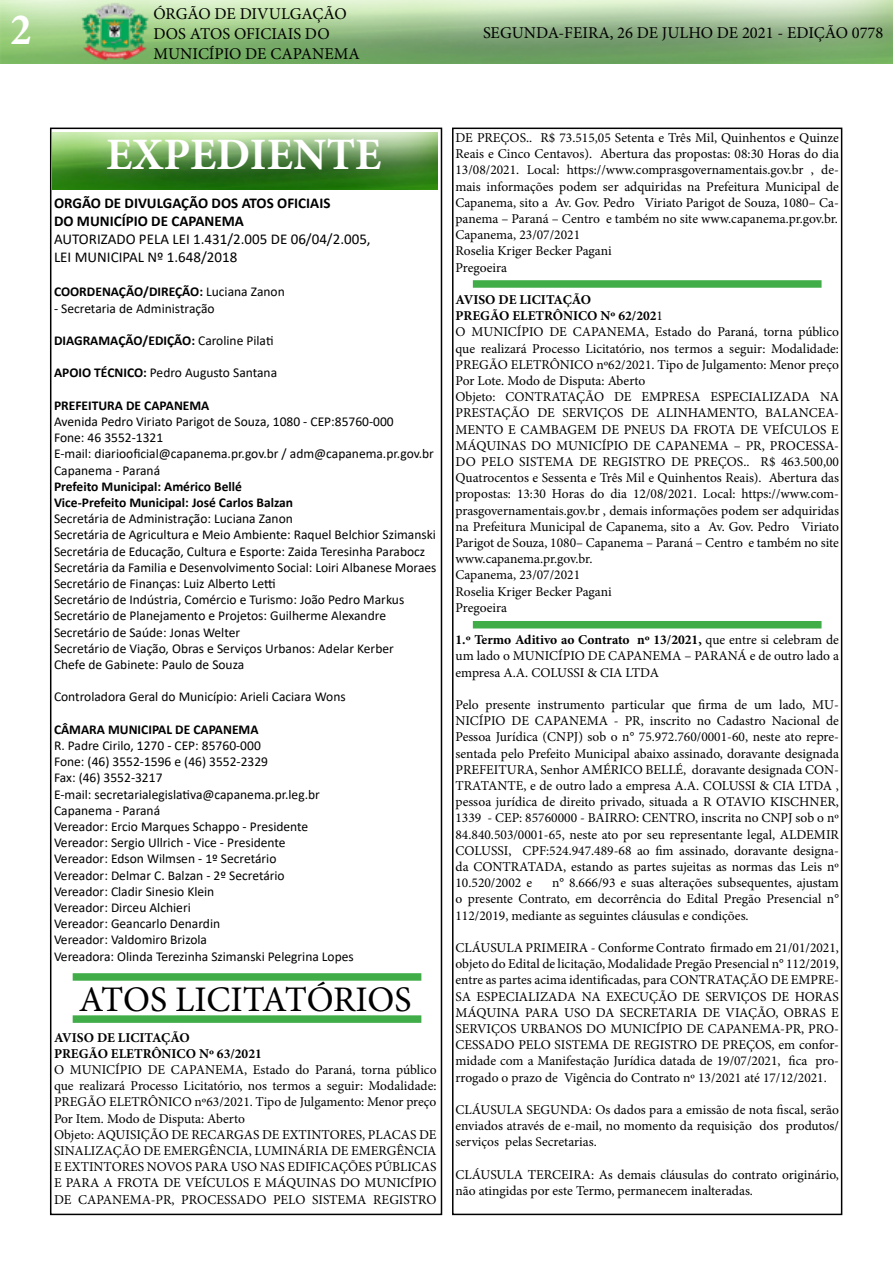
<style>
.page{position:relative;width:893px;height:1263px;background:#fff}
.page>*{position:absolute;margin:0;border:0;box-sizing:border-box;transform-origin:0 0}
.t1{font:700 45px "Minion Pro";color:#fff}
.t2{font:700 condensed 45px "Minion Pro";color:#fff}
.t3{font:36px "Minion Pro";letter-spacing:-.01em;color:#000}
.t4{font:16.5px/19.8px "Minion Pro";color:#000}
.t5{font:15px/18px "Calibri";color:#000}
.t6{font:700 15px/18px "Calibri";color:#000}
.t7{font:13.5px/16.2px "Minion Pro";color:#000;text-align:justify}
.t8{font:13.5px/16.2px "Calibri";color:#000}
.t9{font:700 13.5px/16.2px "Calibri";color:#000}
.t10{font:700 13.5px/16.2px "Minion Pro";color:#000}
.s1{font-weight:400}
.s2{font-weight:700}
</style>
<div class="page">
<div style="left:50px;top:128px;width:392px;height:1087px;border:2px solid #000"></div>
<img style="left:0;top:0;width:893px;height:64px">
<div style="left:452px;top:128px;width:390px;height:1087px;border:2px solid #000"></div>
<img style="left:53px;top:132px;width:384px;height:58px">
<div style="left:73px;top:973px;width:348px;height:8px;background:#41ad49"></div>
<div style="left:73px;top:1015px;width:348px;height:8px;background:#41ad49"></div>
<div style="left:473px;top:280px;width:348px;height:8px;background:#41ad49"></div>
<div style="left:473px;top:621px;width:348px;height:7px;background:#41ad49"></div>
<h1 class="t2" style="left:11px;top:-1px;width:22px">2</h1>
<p class="t4" style="left:153px;top:4px;width:208px">ÓRGÃO DE DIVULGAÇÃO<br>DOS ATOS OFICIAIS DO<br>MUNICÍPIO DE CAPANEMA</p>
<p class="t4" style="left:483px;top:23px;width:402px">SEGUNDA-FEIRA, 26 DE JULHO DE 2021 - EDIÇÃO 0778</p>
<h1 class="t1" style="left:106px;top:123px;width:277px">EXPEDIENTE</h1>
<p class="t6" style="left:54px;top:194px;width:278px">ORGÃO DE DIVULGAÇÃO DOS ATOS OFICIAIS<br>DO MUNICÍPIO DE CAPANEMA</p>
<p class="t5" style="left:54px;top:230px;width:318px">AUTORIZADO PELA LEI 1.431/2.005 DE 06/04/2.005,<br>LEI MUNICIPAL Nº 1.648/2018</p>
<p class="t9" style="left:54px;top:284px;width:232px">COORDENAÇÃO/DIREÇÃO: <span class="s1">Luciana Zanon</span></p>
<p class="t8" style="left:54px;top:300px;width:162px">- Secretaria de Administração</p>
<p class="t9" style="left:54px;top:332px;width:221px">DIAGRAMAÇÃO/EDIÇÃO: <span class="s1">Caroline Pilati</span></p>
<p class="t8" style="left:54px;top:364px;width:225px"><span class="s2">APOIO TÉCNICO:</span> Pedro Augusto Santana</p>
<p class="t9" style="left:54px;top:397px;width:157px">PREFEITURA DE CAPANEMA</p>
<p class="t8" style="left:54px;top:413px;width:381px">Avenida Pedro Viriato Parigot de Souza, 1080 - CEP:85760-000<br>Fone: 46 3552-1321<br>E-mail: diariooficial@capanema.pr.gov.br / adm@capanema.pr.gov.br Capanema - Paraná</p>
<p class="t9" style="left:54px;top:478px;width:241px">Prefeito Municipal: Américo Bellé<br>Vice-Prefeito Municipal: José Carlos Balzan</p>
<p class="t8" style="left:54px;top:510px;width:384px">Secretária de Administração: Luciana Zanon<br>Secretária de Agricultura e Meio Ambiente: Raquel Belchior Szimanski Secretária de Educação, Cultura e Esporte: Zaida Teresinha Parabocz Secretária da Familia e Desenvolvimento Social: Loiri Albanese Moraes Secretário de Finanças: Luiz Alberto Letti<br>Secretário de Indústria, Comércio e Turismo: João Pedro Markus Secretário de Planejamento e Projetos: Guilherme Alexandre Secretário de Saúde: Jonas Welter<br>Secretário de Viação, Obras e Serviços Urbanos: Adelar Kerber<br>Chefe de Gabinete: Paulo de Souza</p>
<p class="t8" style="left:54px;top:688px;width:293px">Controladora Geral do Município: Arieli Caciara Wons</p>
<p class="t9" style="left:54px;top:721px;width:206px">CÂMARA MUNICIPAL DE CAPANEMA</p>
<p class="t8" style="left:54px;top:737px;width:301px">R. Padre Cirilo, 1270 - CEP: 85760-000<br>Fone: (46) 3552-1596 e (46) 3552-2329<br>Fax: (46) 3552-3217<br>E-mail: secretarialegislativa@capanema.pr.leg.br Capanema - Paraná<br>Vereador: Ercio Marques Schappo - Presidente Vereador: Sergio Ullrich - Vice - Presidente<br>Vereador: Edson Wilmsen - 1º Secretário<br>Vereador: Delmar C. Balzan - 2º Secretário<br>Vereador: Cladir Sinesio Klein<br>Vereador: Dirceu Alchieri<br>Vereador: Geancarlo Denardin<br>Vereador: Valdomiro Brizola<br>Vereadora: Olinda Terezinha Szimanski Pelegrina Lopes</p>
<h2 class="t3" style="left:79px;top:975px;width:334px">ATOS LICITATÓRIOS</h2>
<p class="t10" style="left:54px;top:1029px;width:209px">AVISO DE LICITAÇÃO<br>PREGÃO ELETRÔNICO Nº 63/2021</p>
<p class="t7" style="left:54px;top:1062px;width:384px;text-align:left">O MUNICÍPIO DE CAPANEMA, Estado do Paraná, torna público que realizará Processo Licitatório, nos termos a seguir: Modalidade:<br>PREGÃO ELETRÔNICO nº63/2021. Tipo de Julgamento: Menor preço Por Item. Modo de Disputa: Aberto<br>Objeto: AQUISIÇÃO DE RECARGAS DE EXTINTORES, PLACAS DE SINALIZAÇÃO DE EMERGÊNCIA, LUMINÁRIA DE EMERGÊNCIA E EXTINTORES NOVOS PARA USO NAS EDIFICAÇÕES PÚBLICAS E PARA A FROTA DE VEÍCULOS E MÁQUINAS DO MUNICÍPIO DE CAPANEMA-PR, PROCESSADO PELO SISTEMA REGISTRO</p>
<p class="t7" style="left:455px;top:130px;width:385px;text-align:left">DE PREÇOS.. R$ 73.515,05 Setenta e Três Mil, Quinhentos e Quinze Reais e Cinco Centavos). Abertura das propostas: 08:30 Horas do dia 13/08/2021. Local: https://www.comprasgovernamentais.gov.br , de&shy;mais informações podem ser adquiridas na Prefeitura Municipal de Capanema, sito a Av. Gov. Pedro Viriato Parigot de Souza, 1080– Ca&shy;panema – Paraná – Centro e também no site www.capanema.pr.gov.br.<br>Capanema, 23/07/2021<br>Roselia Kriger Becker Pagani<br>Pregoeira</p>
<p class="t7" style="left:455px;top:292px;width:385px;text-align:left"><span class="s2">AVISO DE LICITAÇÃO<br>PREGÃO ELETRÔNICO Nº 62/202</span>1<br>O MUNICÍPIO DE CAPANEMA, Estado do Paraná, torna público que realizará Processo Licitatório, nos termos a seguir: Modalidade:<br>PREGÃO ELETRÔNICO nº62/2021. Tipo de Julgamento: Menor preço Por Lote. Modo de Disputa: Aberto<br>Objeto: CONTRATAÇÃO DE EMPRESA ESPECIALIZADA NA PRESTAÇÃO DE SERVIÇOS DE ALINHAMENTO, BALANCEA-MENTO E CAMBAGEM DE PNEUS DA FROTA DE VEÍCULOS E MÁQUINAS DO MUNICÍPIO DE CAPANEMA – PR, PROCESSA-DO PELO SISTEMA DE REGISTRO DE PREÇOS.. R$ 463.500,00<br>Quatrocentos e Sessenta e Três Mil e Quinhentos Reais). Abertura das propostas: 13:30 Horas do dia 12/08/2021. Local: https://www.com&shy;prasgovernamentais.gov.br , demais informações podem ser adquiridas na Prefeitura Municipal de Capanema, sito a Av. Gov. Pedro Viriato Parigot de Souza, 1080– Capanema – Paraná – Centro e também no site www.capanema.pr.gov.br.<br>Capanema, 23/07/2021<br>Roselia Kriger Becker Pagani<br>Pregoeira</p>
<p class="t7" style="left:455px;top:632px;width:385px"><span class="s2">1.º Termo Aditivo ao Contrato nº 13/2021,</span> que entre si celebram de um lado o MUNICÍPIO DE CAPANEMA – PARANÁ e de outro lado a empresa A.A. COLUSSI &amp; CIA LTDA</p>
<p class="t7" style="left:455px;top:697px;width:385px">Pelo presente instrumento particular que firma de um lado, MU-NICÍPIO DE CAPANEMA - PR, inscrito no Cadastro Nacional de Pessoa Jurídica (CNPJ) sob o n° 75.972.760/0001-60, neste ato repre&shy;sentada pelo Prefeito Municipal abaixo assinado, doravante designada PREFEITURA, Senhor AMÉRICO BELLÉ, doravante designada CON-TRATANTE, e de outro lado a empresa A.A. COLUSSI &amp; CIA LTDA , pessoa jurídica de direito privado, situada a R OTAVIO KISCHNER, 1339 - CEP: 85760000 - BAIRRO: CENTRO, inscrita no CNPJ sob o nº 84.840.503/0001-65, neste ato por seu representante legal, ALDEMIR COLUSSI, CPF:524.947.489-68 ao fim assinado, doravante designa&shy;da CONTRATADA, estando as partes sujeitas as normas das Leis nº 10.520/2002 e</p>
<p class="t7" style="left:455px;top:875px;width:385px;text-indent:97px">n° 8.666/93 e suas alterações subsequentes, ajustam o presente Contrato, em decorrência do Edital Pregão Presencial n° 112/2019, mediante as seguintes cláusulas e condições.</p>
<p class="t7" style="left:455px;top:940px;width:385px">CLÁUSULA PRIMEIRA - Conforme Contrato firmado em 21/01/2021, objeto do Edital de licitação, Modalidade Pregão Presencial n° 112/2019, entre as partes acima identificadas, para CONTRATAÇÃO DE EMPRE-SA ESPECIALIZADA NA EXECUÇÃO DE SERVIÇOS DE HORAS MÁQUINA PARA USO DA SECRETARIA DE VIAÇÃO, OBRAS E SERVIÇOS URBANOS DO MUNICÍPIO DE CAPANEMA-PR, PRO-CESSADO PELO SISTEMA DE REGISTRO DE PREÇOS, em confor&shy;midade com a Manifestação Jurídica datada de 19/07/2021, fica pro&shy;rrogado o prazo de Vigência do Contrato nº 13/2021 até 17/12/2021.</p>
<p class="t7" style="left:455px;top:1102px;width:385px">CLÁUSULA SEGUNDA: Os dados para a emissão de nota fiscal, serão enviados através de e-mail, no momento da requisição dos produtos/ serviços pelas Secretarias.</p>
<p class="t7" style="left:455px;top:1166px;width:385px">CLÁUSULA TERCEIRA: As demais cláusulas do contrato originário, não atingidas por este Termo, permanecem inalteradas.</p>
</div>
